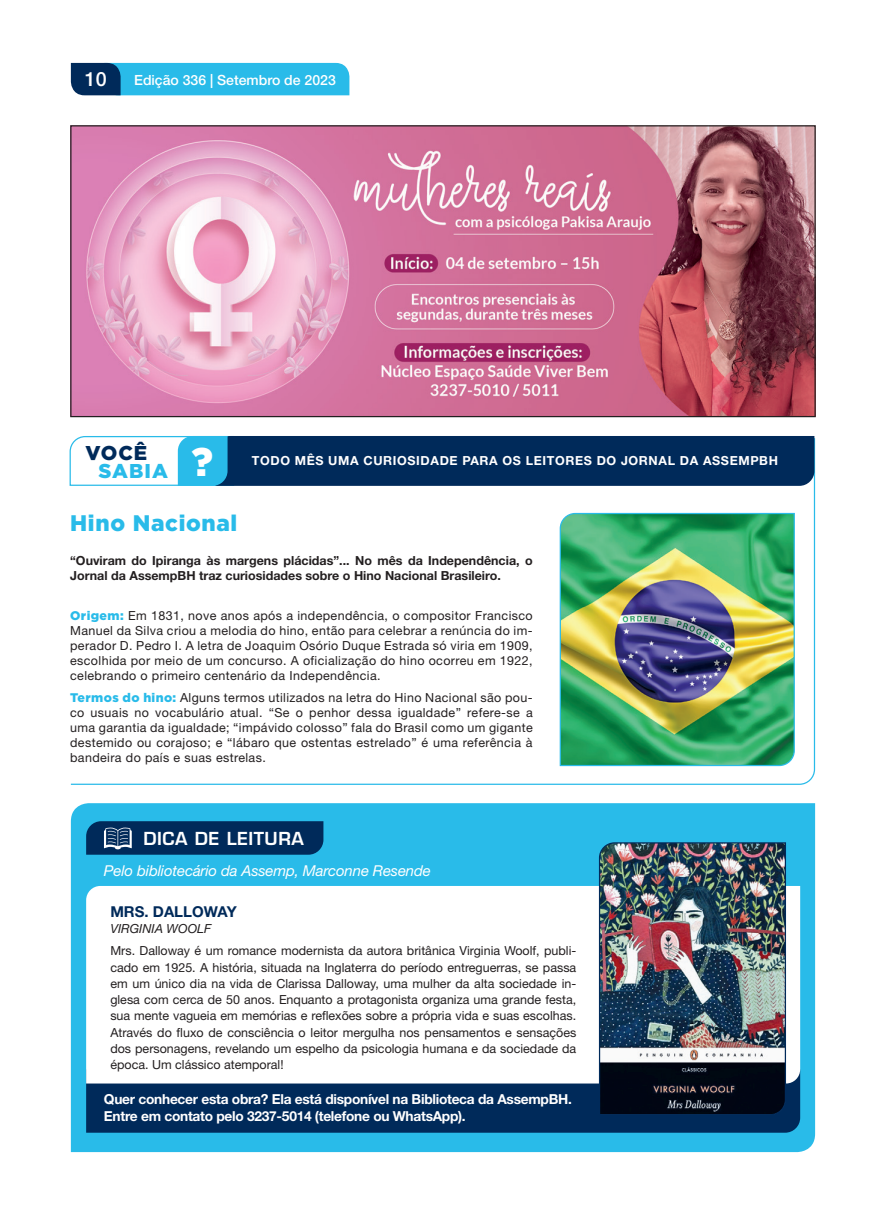
<style>
.page{position:relative;width:886px;height:1223px;background:#fff}
.page>*{position:absolute;margin:0;border:0;box-sizing:border-box;transform-origin:0 0}
.t1{font:900 40px "Gotham";color:#fff}
.Texto_box{font:900 22.5px "Gotham";letter-spacing:.03em;color:#29bbe9}
.t2{font:900 20px "Gotham";letter-spacing:.05em;color:#29bbe9}
.t3{font:900 20px "Gotham";color:#002a5a}
.t4{font:500 19.62px "Helvetica Neue LT Std";color:#fff}
.t5{font:600 17.5px "Eurostile LT Std";letter-spacing:.03em;color:#fff}
.t6{font:italic 15px "Helvetica Neue LT Std";letter-spacing:-.01em;color:#fff}
.t7{font:700 15px "Helvetica Neue LT Std";color:#002a5a}
.t8{font:500 14px "Helvetica Neue LT Std";color:#fff}
.Texto_box-2{font:700 13.75px/16.2px "Helvetica Neue LT Std";letter-spacing:-.02em;color:#fff}
.Texto_box-3{font:12.5px/15px "Helvetica Neue LT Std";letter-spacing:.03em;color:#231f20;text-align:justify}
.Texto_box-4{font:700 12.5px/15px "Helvetica Neue LT Std";color:#231f20}
.t9{font:700 12.5px "Helvetica Neue LT Std";letter-spacing:.05em;color:#fff}
.t10{font:italic 12.5px "Helvetica Neue LT Std";color:#231f20}
.s1{font-family:"Gotham";font-weight:900;color:#29bbe9}
</style>
<div class="page">
<svg style="left:71px;top:63px;width:278px;height:32px;background:#23a2d0"></svg>
<svg style="left:70px;top:437px;width:746px;height:348px"></svg>
<svg style="left:69px;top:436px;width:745px;height:50px;background:#27527b"></svg>
<img style="left:559px;top:512px;width:236px;height:254px">
<div style="left:71px;top:803px;width:744px;height:349px;background:#29bbe9"></div>
<div style="left:86px;top:1083px;width:714px;height:49px;background:#002a5a"></div>
<svg style="left:86px;top:886px;width:714px;height:197px"></svg>
<svg style="left:86px;top:821px;width:237px;height:33px;background:#073261"></svg>
<img style="left:598px;top:841px;width:189px;height:274px">
<img style="left:72px;top:127px;width:742px;height:288px">
<h3 class="t4" style="left:85px;top:68px;width:23px">10</h3>
<p class="t8" style="left:134px;top:72px;width:203px">Edição 336 | Setembro de 2023</p>
<p class="t3" style="left:85px;top:441px;width:63px">VOCÊ</p>
<p class="t2" style="left:99px;top:459px;width:71px">SABIA</p>
<p class="t1" style="left:191px;top:438px;width:23px">?</p>
<p class="Texto_box" style="left:70px;top:510px;width:169px">Hino Nacional</p>
<p class="t9" style="left:252px;top:453px;width:528px">TODO MÊS UMA CURIOSIDADE PARA OS LEITORES DO JORNAL DA ASSEMPBH</p>
<p class="Texto_box-4" style="left:70px;top:552px;width:464px">“Ouviram do Ipiranga às margens plácidas”... No mês da Independência, o<br>Jornal da AssempBH traz curiosidades sobre o Hino Nacional Brasileiro.</p>
<p class="Texto_box-3" style="left:70px;top:608px;width:464px"><span class="s1">Origem:</span> Em 1831, nove anos após a independência, o compositor Francisco Manuel da Silva criou a melodia do hino, então para celebrar a renúncia do im&shy;perador D. Pedro I. A letra de Joaquim Osório Duque Estrada só viria em 1909, escolhida por meio de um concurso. A oficialização do hino ocorreu em 1922, celebrando o primeiro centenário da Independência.</p>
<p class="Texto_box-3" style="left:70px;top:690px;width:464px"><span class="s1">Termos do hino:</span> Alguns termos utilizados na letra do Hino Nacional são pou&shy;co usuais no vocabulário atual. “Se o penhor dessa igualdade” refere-se a uma garantia da igualdade; “impávido colosso” fala do Brasil como um gigante destemido ou corajoso; e “lábaro que ostentas estrelado” é uma referência à bandeira do país e suas estrelas.</p>
<p class="t5" style="left:144px;top:828px;width:162px">DICA DE LEITURA</p>
<p class="t6" style="left:104px;top:861px;width:328px">Pelo bibliotecário da Assemp, Marconne Resende</p>
<p class="t7" style="left:110px;top:902px;width:128px">MRS. DALLOWAY</p>
<p class="t10" style="left:110px;top:920px;width:102px">VIRGINIA WOOLF</p>
<p class="Texto_box-3" style="left:110px;top:942px;width:467px;line-height:16.2px">Mrs. Dalloway é um romance modernista da autora britânica Virginia Woolf, publi&shy;cado em 1925. A história, situada na Inglaterra do período entreguerras, se passa em um único dia na vida de Clarissa Dalloway, uma mulher da alta sociedade in&shy;glesa com cerca de 50 anos. Enquanto a protagonista organiza uma grande festa, sua mente vagueia em memórias e reflexões sobre a própria vida e suas escolhas.<br>Através do fluxo de consciência o leitor mergulha nos pensamentos e sensações dos personagens, revelando um espelho da psicologia humana e da sociedade da época. Um clássico atemporal!</p>
<p class="Texto_box-2" style="left:104px;top:1091px;width:469px">Quer conhecer esta obra? Ela está disponível na Biblioteca da AssempBH.<br>Entre em contato pelo 3237-5014 (telefone ou WhatsApp).</p>
</div>
